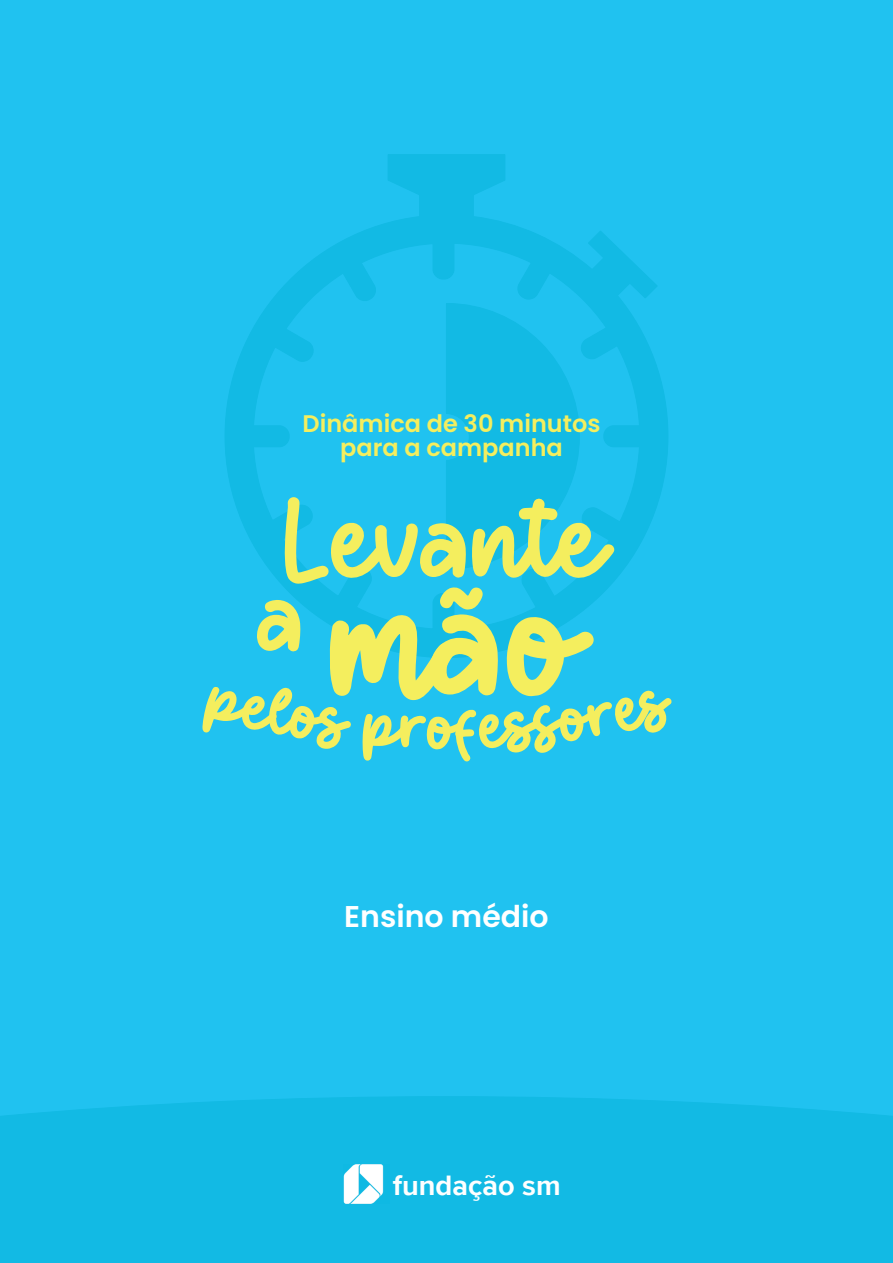
<style>
.page{position:relative;width:893px;height:1263px;background:#20c2f0}
.page>*{position:absolute;margin:0;border:0;box-sizing:border-box;transform-origin:0 0}
.t1{font:123.15px "Sweet Brownie";color:#f4ee5e}
.t2{font:82.65px "Sweet Brownie";color:#f4ee5e}
.t3{font:78.3px "Sweet Brownie";color:#f4ee5e}
.t4{font:50.85px "Sweet Brownie";color:#f4ee5e}
.Paragraph_Style1{font:600 30px "Poppins";color:#fff}
.t5{font:700 28.95px "Proxima Nova";color:#fff}
.Paragraph_Style2{font:600 24px/24px "Poppins";color:#f4ee5e;text-align:center}
</style>
<div class="page">
<div style="left:0;top:1096px;width:893px;height:167px;background:#12bae4"></div>
<img style="left:344px;top:1164px;width:45px;height:39px">
<svg style="left:225px;top:155px;width:443px;height:503px"></svg>
<p class="Paragraph_Style2" style="left:303px;top:412px;width:299px">Dinâmica de 30 minutos para a campanha</p>
<p class="t2" style="left:282px;top:476px;width:324px">Levante</p>
<p class="t1" style="left:332px;top:544px;width:250px">mão</p>
<p class="t3" style="left:262px;top:555px;width:47px">a</p>
<p class="t4" style="left:428px;top:686px;width:31px">o</p>
<p class="Paragraph_Style1" style="left:344px;top:899px;width:206px">Ensino médio</p>
<p class="t5" style="left:393px;top:1163px;width:170px">fundação sm</p>
</div>
